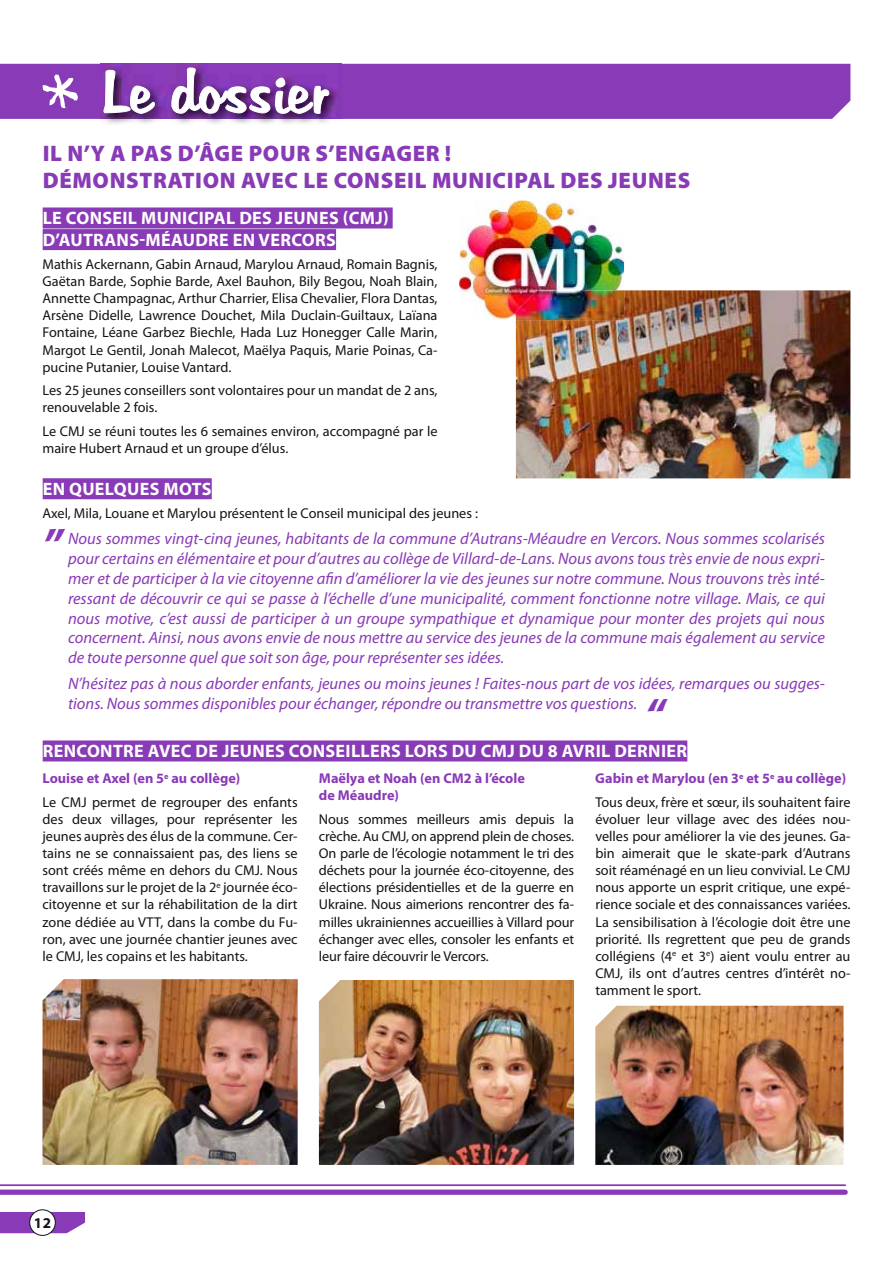
<style>
.page{position:relative;width:893px;height:1263px;background:#fff}
.page>*{position:absolute;margin:0;border:0;box-sizing:border-box;transform-origin:0 0}
.t1{font:60px "Tabitha";letter-spacing:.01em;color:#fff}
.t2{font:italic 700 45px "Myriad Pro";color:#893ab6}
.t3{font:900 22.5px/27px "Myriad Pro";letter-spacing:.03em;color:#893ab6}
.t4{font:700 18px/21.6px "Myriad Pro";letter-spacing:.02em;color:#fff}
.t5{font:italic 16.5px/19.8px "Myriad Pro";color:#893ab6;text-align:justify}
.t6{font:700 15px "Myriad Pro";color:#141415}
.t7{font:14.25px/17.1px "Myriad Pro";color:#141415;text-align:justify}
.t8{font:700 14.25px/17.1px "Myriad Pro";color:#893ab6}
.s1{font-weight:700;color:#893ab6}
</style>
<div class="page">
<svg style="left:0;top:1212px;width:85px;height:21px"></svg>
<div style="left:30px;top:1210px;width:25px;height:25px;background:#fff;border-radius:50%"></div>
<div style="left:29px;top:1209px;width:27px;height:27px;border:1px solid #141415;border-radius:50%"></div>
<div style="left:0;top:64px;width:850px;height:55px;background:#893ab6"></div>
<img style="left:101px;top:64px;width:240px;height:60px">
<svg style="left:103px;top:70px;width:52px;height:44px;background:#784496"></svg>
<img style="left:171px;top:67px;width:159px;height:47px">
<svg style="left:42px;top:75px;width:36px;height:33px"></svg>
<hr style="left:0;top:1184px;width:845px;height:2px;background:#893ab6">
<div style="left:0;top:1189px;width:845px;height:6px;background:#893ab6"></div>
<div style="left:43px;top:207px;width:350px;height:21px;background:#893ab6"></div>
<div style="left:43px;top:229px;width:293px;height:21px;background:#893ab6"></div>
<img style="left:43px;top:979px;width:255px;height:186px">
<img style="left:319px;top:980px;width:255px;height:185px">
<img style="left:595px;top:1006px;width:248px;height:159px">
<img style="left:516px;top:290px;width:334px;height:188px">
<img style="left:459px;top:201px;width:165px;height:119px">
<img style="left:516px;top:290px;width:108px;height:30px">
<div style="left:43px;top:478px;width:169px;height:21px;background:#893ab6"></div>
<div style="left:43px;top:740px;width:644px;height:21px;background:#893ab6"></div>
<h1 class="t1" style="left:101px;top:53px;width:228px">Le dossier</h1>
<h3 class="t3" style="left:43px;top:139px;width:649px">IL N’Y A PAS D’ÂGE POUR S’ENGAGER !<br>DÉMONSTRATION AVEC LE CONSEIL MUNICIPAL DES JEUNES</h3>
<p class="t4" style="left:43px;top:207px;width:348px">LE CONSEIL MUNICIPAL DES JEUNES (CMJ)<br>D’AUTRANS-MÉAUDRE EN VERCORS</p>
<p class="t7" style="left:43px;top:255px;width:396px">Mathis Ackernann, Gabin Arnaud, Marylou Arnaud, Romain Bagnis, Gaëtan Barde, Sophie Barde, Axel Bauhon, Bily Begou, noah Blain, Annette Champagnac, Arthur Charrier, Elisa Chevalier, Flora Dantas, Arsène Didelle, Lawrence Douchet, Mila Duclain-Guiltaux, Laïana Fontaine, Léane Garbez Biechle, Hada Luz Honegger Calle Marin, Margot Le Gentil, Jonah Malecot, Maëlya paquis, Marie poinas, Ca&shy;pucine putanier, Louise Vantard.</p>
<p class="t7" style="left:43px;top:382px;width:396px">Les 25 jeunes conseillers sont volontaires pour un mandat de 2 ans, renouvelable 2 fois.</p>
<p class="t7" style="left:43px;top:422px;width:396px">Le CMJ se réuni toutes les 6 semaines environ, accompagné par le maire Hubert Arnaud et un groupe d’élus.</p>
<p class="t4" style="left:43px;top:477px;width:170px">EN QUELQUES MOTS</p>
<p class="t7" style="left:43px;top:505px;width:437px">Axel, Mila, Louane et Marylou présentent le Conseil municipal des jeunes :</p>
<p class="t5" style="left:68px;top:529px;width:758px">Nous sommes vingt-cinq jeunes, habitants de la commune d’Autrans-Méaudre en Vercors. Nous sommes scolarisés pour certains en élémentaire et pour d’autres au collège de Villard-de-Lans. Nous avons tous très envie de nous expri&shy;mer et de participer à la vie citoyenne afin d’améliorer la vie des jeunes sur notre commune. Nous trouvons très inté&shy;ressant de découvrir ce qui se passe à l’échelle d’une municipalité, comment fonctionne notre village. Mais, ce qui nous motive, c’est aussi de participer à un groupe sympathique et dynamique pour monter des projets qui nous concernent. Ainsi, nous avons envie de nous mettre au service des jeunes de la commune mais également au service de toute personne quel que soit son âge, pour représenter ses idées.</p>
<p class="t5" style="left:68px;top:674px;width:758px">N’hésitez pas à nous aborder enfants, jeunes ou moins jeunes ! Faites-nous part de vos idées, remarques ou sugges&shy;tions. Nous sommes disponibles pour échanger, répondre ou transmettre vos questions.</p>
<h2 class="t2" style="left:43px;top:515px;width:22px">”</h2>
<h2 class="t2" style="left:645px;top:685px;width:22px">“</h2>
<p class="t4" style="left:43px;top:739px;width:646px">RENCONTRE AVEC DE JEUNES CONSEILLERS LORS DU CMJ DU 8 AVRIL DERNIER</p>
<p class="t7" style="left:43px;top:767px;width:257px;line-height:23.4px"><span class="s1">LOUISE ET AXEL (EN 5</span><sup>E</sup> <span class="s1">AU COLLÈGE)<br></span>Le CMJ permet de regrouper des enfants</p>
<p class="t7" style="left:43px;top:810px;width:257px">des deux villages, pour représenter les jeunes auprès des élus de la commune. Cer&shy;tains ne se connaissaient pas, des liens se sont créés même en dehors du CMJ. nous travaillons sur le projet de la 2<sup>e</sup> journée éco&shy;citoyenne et sur la réhabilitation de la dirt zone dédiée au VTT, dans la combe du Fu&shy;ron, avec une journée chantier jeunes avec le CMJ, les copains et les habitants.</p>
<p class="t8" style="left:319px;top:769px;width:207px">MAËLYA ET NOAH (EN CM2 À L’ÉCOLE<br>DE MÉAUDRE)</p>
<p class="t7" style="left:319px;top:810px;width:257px">nous sommes meilleurs amis depuis la crèche. Au CMJ, on apprend plein de choses.<br>On parle de l’écologie notamment le tri des déchets pour la journée éco-citoyenne, des élections présidentielles et de la guerre en Ukraine. nous aimerions rencontrer des fa&shy;milles ukrainiennes accueillies à Villard pour échanger avec elles, consoler les enfants et leur faire découvrir le Vercors.</p>
<p class="t7" style="left:595px;top:766px;width:257px;line-height:23.5px"><span class="s1">GABIN ET MARYLOU (EN 3</span><sup>E</sup> <span class="s1">ET 5</span><sup>E</sup> <span class="s1">AU COLLÈGE)<br></span>Tous deux, frère et sœur, ils souhaitent faire</p>
<p class="t7" style="left:595px;top:810px;width:257px">évoluer leur village avec des idées nou&shy;velles pour améliorer la vie des jeunes. Ga&shy;bin aimerait que le skate-park d’Autrans soit réaménagé en un lieu convivial. Le CMJ nous apporte un esprit critique, une expé&shy;rience sociale et des connaissances variées.<br>La sensibilisation à l’écologie doit être une priorité. Ils regrettent que peu de grands collégiens (4<sup>e</sup> et 3<sup>e</sup>) aient voulu entrer au CMJ, ils ont d’autres centres d’intérêt no&shy;tamment le sport.</p>
<p class="t6" style="left:34px;top:1213px;width:19px">12</p>
</div>
